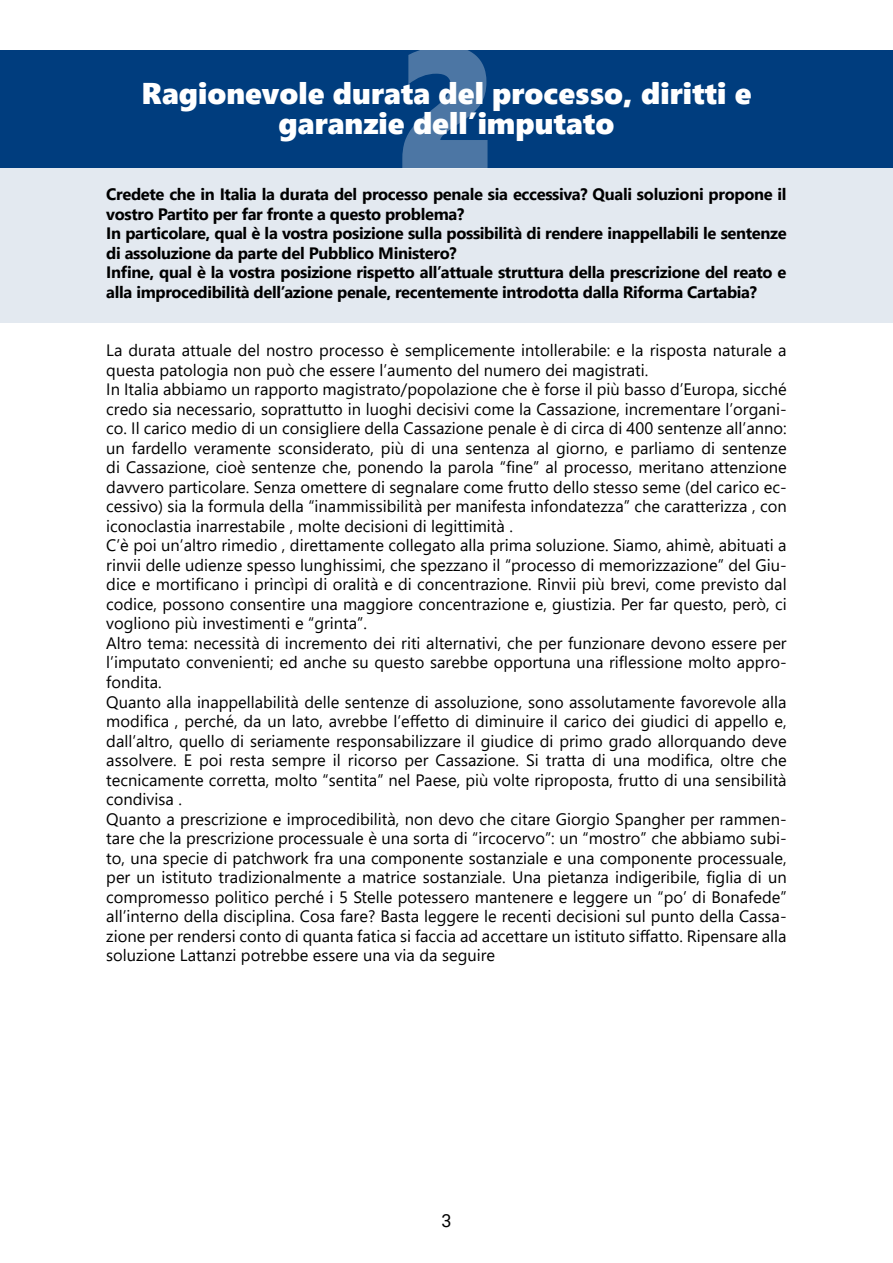
<style>
.page{position:relative;width:893px;height:1263px;background:#fff}
.page>*{position:absolute;margin:0;border:0;box-sizing:border-box;transform-origin:0 0}
.t1{font:172.8px "Segoe UI Black";color:#fff}
.t2{font:30px/30px "Segoe UI Black";color:#fff;text-align:center}
.t3{font:18px "Roboto";color:#000}
.t4{font:16.5px/19.5px "Segoe UI";color:#000}
.t5{font:700 16.5px/19.5px "Segoe UI";letter-spacing:-.02em;color:#000}
</style>
<div class="page">
<div style="left:0;top:168px;width:893px;height:155px;background:#e3e9f0"></div>
<div style="left:0;top:50px;width:893px;height:118px;background:#003d7e"></div>
<h1 class="t1" style="left:395px;top:-18px;width:105px">2</h1>
<h2 class="t2" style="left:142px;top:76px;width:611px">Ragionevole durata del processo, diritti e garanzie dell’imputato</h2>
<p class="t5" style="left:106px;top:183px;width:682px">Credete che in Italia la durata del processo penale sia eccessiva? Quali soluzioni propone il vostro Partito per far fronte a questo problema?<br>In particolare, qual è la vostra posizione sulla possibilità di rendere inappellabili le sentenze di assoluzione da parte del Pubblico Ministero?<br>Infine, qual è la vostra posizione rispetto all’attuale struttura della prescrizione del reato e alla improcedibilità dell’azione penale, recentemente introdotta dalla Riforma Cartabia?</p>
<p class="t4" style="left:106px;top:339px;width:682px">La durata attuale del nostro processo è semplicemente intollerabile: e la risposta naturale a questa patologia non può che essere l’aumento del numero dei magistrati.<br>In Italia abbiamo un rapporto magistrato/popolazione che è forse il più basso d’Europa, sicché credo sia necessario, soprattutto in luoghi decisivi come la Cassazione, incrementare l’organi&shy;co. Il carico medio di un consigliere della Cassazione penale è di circa di 400 sentenze all’anno: un fardello veramente sconsiderato, più di una sentenza al giorno, e parliamo di sentenze di Cassazione, cioè sentenze che, ponendo la parola “fine” al processo, meritano attenzione davvero particolare. Senza omettere di segnalare come frutto dello stesso seme (del carico ec&shy;cessivo) sia la formula della “inammissibilità per manifesta infondatezza” che caratterizza , con iconoclastia inarrestabile , molte decisioni di legittimità .<br>C’è poi un’altro rimedio , direttamente collegato alla prima soluzione. Siamo, ahimè, abituati a rinvii delle udienze spesso lunghissimi, che spezzano il “processo di memorizzazione” del Giu&shy;dice e mortificano i princìpi di oralità e di concentrazione. Rinvii più brevi, come previsto dal codice, possono consentire una maggiore concentrazione e, giustizia. Per far questo, però, ci vogliono più investimenti e “grinta”.<br>Altro tema: necessità di incremento dei riti alternativi, che per funzionare devono essere per l’imputato convenienti; ed anche su questo sarebbe opportuna una riflessione molto appro&shy;fondita.<br>Quanto alla inappellabilità delle sentenze di assoluzione, sono assolutamente favorevole alla modifica , perché, da un lato, avrebbe l’effetto di diminuire il carico dei giudici di appello e, dall’altro, quello di seriamente responsabilizzare il giudice di primo grado allorquando deve assolvere. E poi resta sempre il ricorso per Cassazione. Si tratta di una modifica, oltre che tecnicamente corretta, molto “sentita” nel Paese, più volte riproposta, frutto di una sensibilità condivisa .<br>Quanto a prescrizione e improcedibilità, non devo che citare Giorgio Spangher per rammen&shy;tare che la prescrizione processuale è una sorta di “ircocervo”: un “mostro” che abbiamo subi&shy;to, una specie di patchwork fra una componente sostanziale e una componente processuale, per un istituto tradizionalmente a matrice sostanziale. Una pietanza indigeribile, figlia di un compromesso politico perché i 5 Stelle potessero mantenere e leggere un “po’ di Bonafede” all’interno della disciplina. Cosa fare? Basta leggere le recenti decisioni sul punto della Cassa&shy;zione per rendersi conto di quanta fatica si faccia ad accettare un istituto siffatto. Ripensare alla soluzione Lattanzi potrebbe essere una via da seguire</p>
<p class="t3" style="left:442px;top:1207px;width:12px">3</p>
</div>
